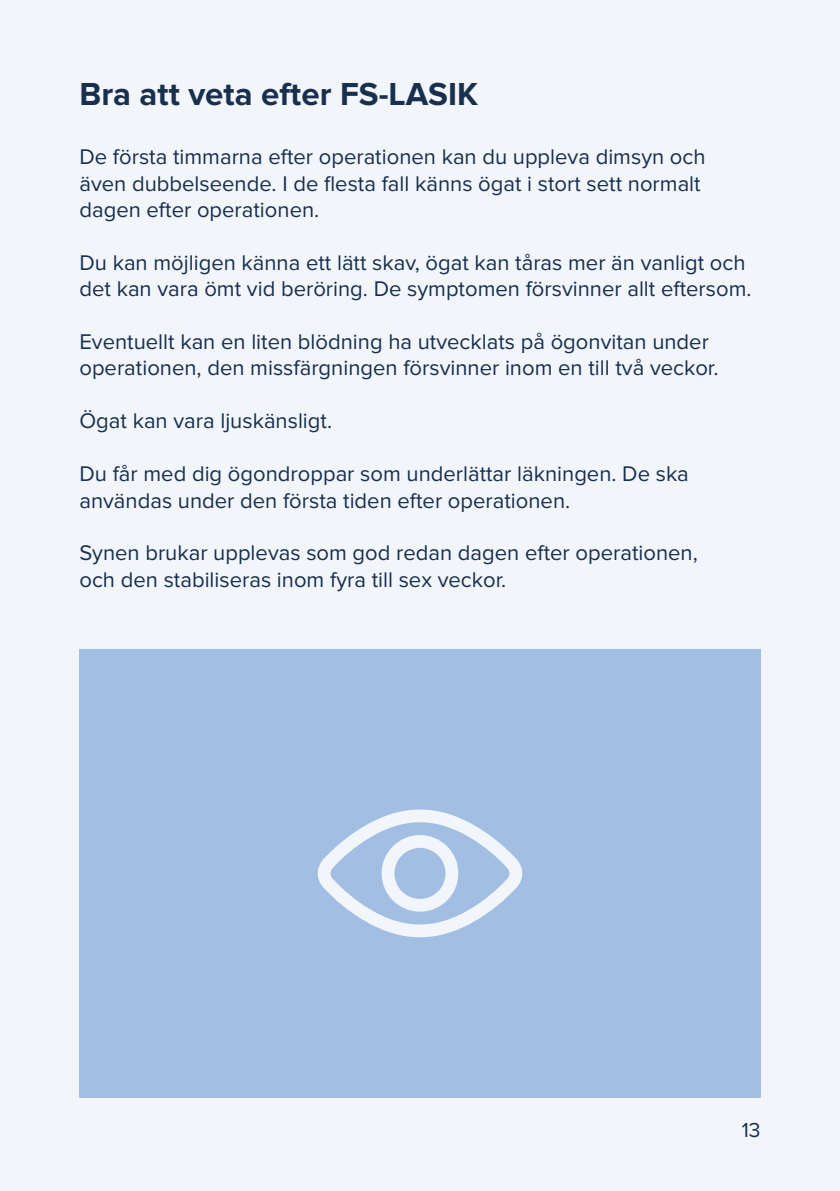
<style>
.page{position:relative;width:840px;height:1191px;background:#fff}
.page>*{position:absolute;margin:0;border:0;box-sizing:border-box;transform-origin:0 0}
.t1{font:700 33px "Proxima Nova";color:#182f4e}
.Brödtext{font:22px/26.4px "Proxima Nova";color:#182f4e}
.t2{font:21px "Proxima Nova";color:#182f4e}
</style>
<div class="page">
<div style="left:0;top:0;width:839px;height:1191px;background:#f2f5fa"></div>
<div style="left:79px;top:649px;width:681px;height:448px;background:#a2bfe3"></div>
<svg style="left:317px;top:809px;width:206px;height:128px"></svg>
<h2 class="t1" style="left:79px;top:75px;width:400px">Bra att veta efter FS-LASIK</h2>
<p class="Brödtext" style="left:79px;top:144px;width:627px">De första timmarna efter operationen kan du uppleva dimsyn och även dubbelseende. I de flesta fall känns ögat i stort sett normalt dagen efter operationen.</p>
<p class="Brödtext" style="left:79px;top:250px;width:673px">Du kan möjligen känna ett lätt skav, ögat kan tåras mer än vanligt och det kan vara ömt vid beröring. De symptomen försvinner allt eftersom.</p>
<p class="Brödtext" style="left:79px;top:329px;width:640px">Eventuellt kan en liten blödning ha utvecklats på ögonvitan under operationen, den missfärgningen försvinner inom en till två veckor.</p>
<p class="Brödtext" style="left:79px;top:408px;width:254px">Ögat kan vara ljuskänsligt.</p>
<p class="Brödtext" style="left:79px;top:461px;width:610px">Du får med dig ögondroppar som underlättar läkningen. De ska användas under den första tiden efter operationen.</p>
<p class="Brödtext" style="left:79px;top:540px;width:619px">Synen brukar upplevas som god redan dagen efter operationen, och den stabiliseras inom fyra till sex veckor.</p>
<p class="t2" style="left:741px;top:1117px;width:20px">13</p>
</div>
